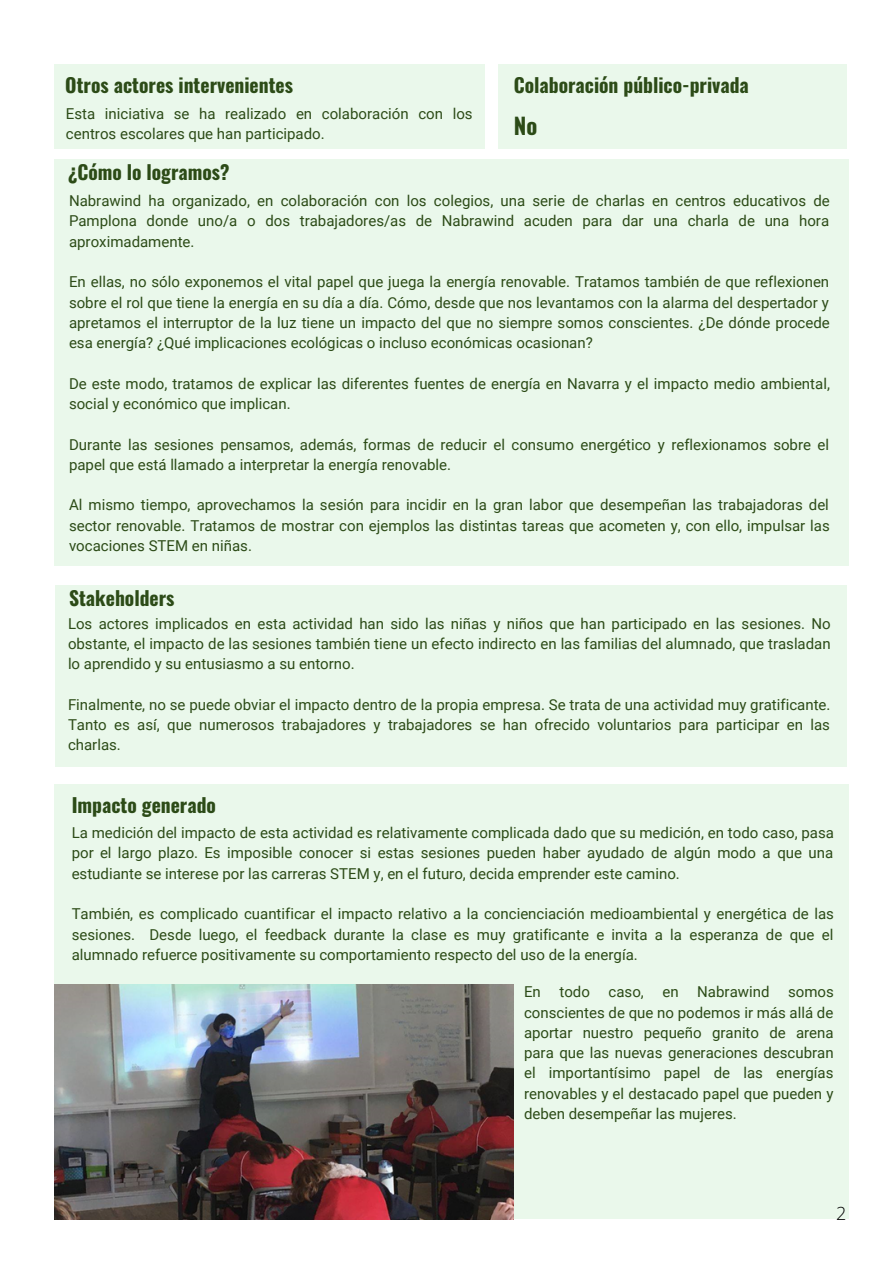
<style>
.page{position:relative;width:894px;height:1264px;background:#fff}
.page>*{position:absolute;margin:0;border:0;box-sizing:border-box;transform-origin:0 0}
.t1{font:700 22.5px "Oswald";color:#2c4b17}
.t2{font:700 19.5px "Oswald";color:#2c4b17}
.t3{font:300 18px "Open Sans";color:#000}
.t4{font:15px/20.2px "Roboto";color:#2c4b17;text-align:justify}
</style>
<div class="page">
<div style="left:54px;top:64px;width:430px;height:85px;background:#eaf8eb"></div>
<div style="left:55px;top:585px;width:791px;height:181px;background:#eaf8eb"></div>
<div style="left:54px;top:784px;width:794px;height:435px;background:#eaf8eb"></div>
<div style="left:498px;top:64px;width:348px;height:85px;background:#eaf8eb"></div>
<div style="left:54px;top:159px;width:794px;height:407px;background:#eaf8eb"></div>
<img style="left:54px;top:984px;width:459px;height:235px">
<p class="t2" style="left:65px;top:69px;width:229px">Otros actores intervenientes</p>
<p class="t4" style="left:66px;top:103px;width:408px">Esta iniciativa se ha realizado en colaboración con los centros escolares que han participado.</p>
<p class="t2" style="left:513px;top:69px;width:236px">Colaboración público-privada</p>
<p class="t1" style="left:513px;top:108px;width:25px">No</p>
<p class="t2" style="left:68px;top:156px;width:163px">¿Cómo lo logramos?</p>
<p class="t4" style="left:69px;top:191px;width:762px">Nabrawind ha organizado, en colaboración con los colegios, una serie de charlas en centros educativos de Pamplona donde uno/a o dos trabajadores/as de Nabrawind acuden para dar una charla de una hora aproximadamente.</p>
<p class="t4" style="left:69px;top:272px;width:762px">En ellas, no sólo exponemos el vital papel que juega la energía renovable. Tratamos también de que reflexionen sobre el rol que tiene la energía en su día a día. Cómo, desde que nos levantamos con la alarma del despertador y apretamos el interruptor de la luz tiene un impacto del que no siempre somos conscientes. ¿De dónde procede esa energía? ¿Qué implicaciones ecológicas o incluso económicas ocasionan?</p>
<p class="t4" style="left:69px;top:373px;width:762px">De este modo, tratamos de explicar las diferentes fuentes de energía en Navarra y el impacto medio ambiental, social y económico que implican.</p>
<p class="t4" style="left:69px;top:434px;width:761px">Durante las sesiones pensamos, además, formas de reducir el consumo energético y reflexionamos sobre el papel que está llamado a interpretar la energía renovable.</p>
<p class="t4" style="left:69px;top:495px;width:762px">Al mismo tiempo, aprovechamos la sesión para incidir en la gran labor que desempeñan las trabajadoras del sector renovable. Tratamos de mostrar con ejemplos las distintas tareas que acometen y, con ello, impulsar las vocaciones STEM en niñas.</p>
<p class="t2" style="left:69px;top:582px;width:107px">Stakeholders</p>
<p class="t4" style="left:68px;top:613px;width:764px">Los actores implicados en esta actividad han sido las niñas y niños que han participado en las sesiones. No obstante, el impacto de las sesiones también tiene un efecto indirecto en las familias del alumnado, que trasladan lo aprendido y su entusiasmo a su entorno.</p>
<p class="t4" style="left:68px;top:694px;width:763px">Finalmente, no se puede obviar el impacto dentro de la propia empresa. Se trata de una actividad muy gratificante.<br>Tanto es así, que numerosos trabajadores y trabajadores se han ofrecido voluntarios para participar en las charlas.</p>
<p class="t2" style="left:72px;top:789px;width:146px">Impacto generado</p>
<p class="t4" style="left:72px;top:822px;width:763px">La medición del impacto de esta actividad es relativamente complicada dado que su medición, en todo caso, pasa por el largo plazo. Es imposible conocer si estas sesiones pueden haber ayudado de algún modo a que una estudiante se interese por las carreras STEM y, en el futuro, decida emprender este camino.</p>
<p class="t4" style="left:72px;top:904px;width:763px">También, es complicado cuantificar el impacto relativo a la concienciación medioambiental y energética de las sesiones. Desde luego, el feedback durante la clase es muy gratificante e invita a la esperanza de que el alumnado refuerce positivamente su comportamiento respecto del uso de la energía.</p>
<p class="t4" style="left:524px;top:982px;width:311px">En todo caso, en Nabrawind somos conscientes de que no podemos ir más allá de aportar nuestro pequeño granito de arena para que las nuevas generaciones descubran el importantísimo papel de las energías renovables y el destacado papel que pueden y deben desempeñar las mujeres.</p>
<p class="t3" style="left:836px;top:1200px;width:12px">2</p>
</div>
